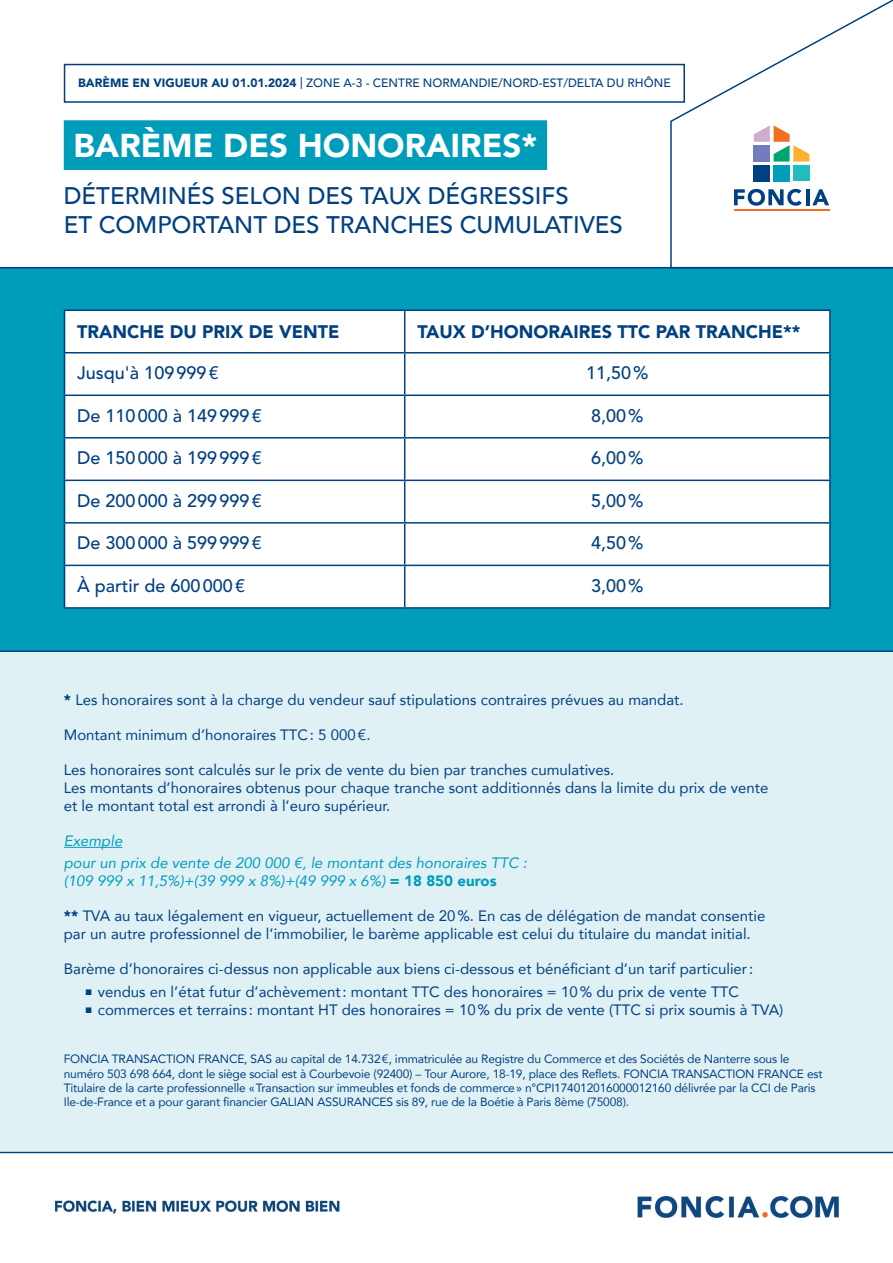
<style>
.page{position:relative;width:893px;height:1263px;background:#fff}
.page>*{position:absolute;margin:0;border:0;box-sizing:border-box;transform-origin:0 0}
.t1{font:900 33px "Avenir";color:#fff}
.t2{font:500 24px/28.8px "Avenir";color:#014081}
.t3{font:500 18px "Avenir LT Std";color:#014081}
.t4{font:900 18px "Avenir LT Std";color:#014081}
.t5{font:15px/18px "Avenir";color:#014081}
.t6{font:italic 15px/18px "Avenir";color:#009dba}
.t7{font:12px/14.4px "Avenir";letter-spacing:-.015em;color:#014081}
.Signature{font:500 12px "Avenir LT Std";color:#014081}
.s1{font-weight:900}
.s2{font-weight:900;font-style:normal}
.s3{font-family:"Arial";font-weight:900;font-size:12px}
</style>
<div class="page">
<div style="left:0;top:651px;width:893px;height:501px;background:#dff1f5"></div>
<hr style="left:64px;top:847px;width:58px;height:1px;background:#009dba">
<div style="left:0;top:268px;width:893px;height:383px;background:#009dba"></div>
<div style="left:65px;top:311px;width:764px;height:296px;background:#fff"></div>
<hr style="left:64px;top:309px;width:341px;height:2px;background:#014081">
<hr style="left:64px;top:311px;width:1px;height:41px;background:#014081">
<hr style="left:405px;top:309px;width:426px;height:2px;background:#014081">
<hr style="left:404px;top:311px;width:1px;height:41px;background:#014081">
<hr style="left:829px;top:311px;width:2px;height:41px;background:#014081">
<hr style="left:404px;top:353px;width:1px;height:41px;background:#014081">
<hr style="left:64px;top:394px;width:341px;height:2px;background:#014081">
<hr style="left:405px;top:394px;width:426px;height:2px;background:#014081">
<hr style="left:404px;top:396px;width:1px;height:41px;background:#014081">
<hr style="left:64px;top:437px;width:341px;height:2px;background:#014081">
<hr style="left:405px;top:437px;width:426px;height:2px;background:#014081">
<hr style="left:404px;top:439px;width:1px;height:41px;background:#014081">
<hr style="left:64px;top:480px;width:341px;height:1px;background:#014081">
<hr style="left:405px;top:480px;width:426px;height:1px;background:#014081">
<hr style="left:404px;top:481px;width:1px;height:41px;background:#014081">
<hr style="left:64px;top:522px;width:341px;height:2px;background:#014081">
<hr style="left:405px;top:522px;width:426px;height:2px;background:#014081">
<hr style="left:404px;top:524px;width:1px;height:41px;background:#014081">
<hr style="left:64px;top:565px;width:341px;height:1px;background:#014081">
<hr style="left:405px;top:565px;width:426px;height:1px;background:#014081">
<hr style="left:404px;top:566px;width:1px;height:41px;background:#014081">
<hr style="left:64px;top:352px;width:341px;height:1px;background:#014081">
<hr style="left:64px;top:353px;width:1px;height:41px;background:#014081">
<hr style="left:405px;top:352px;width:426px;height:1px;background:#014081">
<hr style="left:829px;top:353px;width:2px;height:41px;background:#014081">
<hr style="left:64px;top:396px;width:1px;height:41px;background:#014081">
<hr style="left:829px;top:396px;width:2px;height:41px;background:#014081">
<hr style="left:64px;top:439px;width:1px;height:41px;background:#014081">
<hr style="left:829px;top:439px;width:2px;height:41px;background:#014081">
<hr style="left:64px;top:481px;width:1px;height:41px;background:#014081">
<hr style="left:829px;top:481px;width:2px;height:41px;background:#014081">
<hr style="left:64px;top:524px;width:1px;height:41px;background:#014081">
<hr style="left:829px;top:524px;width:2px;height:41px;background:#014081">
<hr style="left:64px;top:566px;width:1px;height:41px;background:#014081">
<hr style="left:829px;top:566px;width:2px;height:41px;background:#014081">
<hr style="left:64px;top:607px;width:341px;height:2px;background:#014081">
<hr style="left:405px;top:607px;width:426px;height:2px;background:#014081">
<img style="left:0;top:1153px;width:893px;height:65px">
<div style="left:64px;top:120px;width:483px;height:50px;background:#009dba"></div>
<div style="left:64px;top:64px;width:621px;height:39px;border:2px solid #014081"></div>
<svg style="left:669px;top:0;width:224px;height:269px"></svg>
<hr style="left:0;top:267px;width:893px;height:1px;background:#014081">
<hr style="left:0;top:650px;width:893px;height:2px;background:#014081">
<hr style="left:0;top:1152px;width:893px;height:1px;background:#014081">
<p class="Signature" style="left:78px;top:76px;width:594px"><span class="s1">BARÈME EN VIGUEUR AU 01.01.2024</span> | ZONE A-3 - CENTRE NORMANDIE/NORD-EST/DELTA DU RHÔNE</p>
<p class="t1" style="left:74px;top:117px;width:465px">BARÈME DES HONORAIRES*</p>
<p class="t2" style="left:64px;top:180px;width:561px">DÉTERMINÉS SELON DES TAUX DÉGRESSIFS<br>ET COMPORTANT DES TRANCHES CUMULATIVES</p>
<p class="t4" style="left:77px;top:321px;width:264px">TRANCHE DU PRIX DE VENTE</p>
<p class="t4" style="left:417px;top:321px;width:384px">TAUX D’HONORAIRES TTC PAR TRANCHE**</p>
<p class="t3" style="left:77px;top:362px;width:143px">Jusqu'à 109999€</p>
<p class="t3" style="left:586px;top:362px;width:64px">11,50%</p>
<p class="t3" style="left:77px;top:405px;width:186px">De 110000 à 149999€</p>
<p class="t3" style="left:591px;top:405px;width:54px">8,00%</p>
<p class="t3" style="left:77px;top:447px;width:186px">De 150000 à 199999€</p>
<p class="t3" style="left:591px;top:447px;width:54px">6,00%</p>
<p class="t3" style="left:77px;top:490px;width:186px">De 200000 à 299999€</p>
<p class="t3" style="left:591px;top:490px;width:54px">5,00%</p>
<p class="t3" style="left:77px;top:533px;width:186px">De 300000 à 599999€</p>
<p class="t3" style="left:591px;top:533px;width:54px">4,50%</p>
<p class="t3" style="left:77px;top:575px;width:169px">À partir de 600000€</p>
<p class="t3" style="left:591px;top:575px;width:54px">3,00%</p>
<p class="t5" style="left:64px;top:690px;width:621px"><span class="s1">*</span> Les honoraires sont à la charge du vendeur sauf stipulations contraires prévues au mandat.</p>
<p class="t5" style="left:64px;top:725px;width:308px">Montant minimum d’honoraires TTC: 5 000€.</p>
<p class="t5" style="left:64px;top:760px;width:706px">Les honoraires sont calculés sur le prix de vente du bien par tranches cumulatives.<br>Les montants d’honoraires obtenus pour chaque tranche sont additionnés dans la limite du prix de vente et le montant total est arrondi à l’euro supérieur.</p>
<p class="t6" style="left:64px;top:832px;width:60px">Exemple</p>
<p class="t6" style="left:64px;top:854px;width:465px">pour un prix de vente de 200 000 €, le montant des honoraires TTC : (109 999 x 11,5%)+(39 999 x 8%)+(49 999 x 6%) <span class="s2">= 18 850 euros</span></p>
<p class="t5" style="left:64px;top:907px;width:703px"><span class="s1">**</span> TVA au taux légalement en vigueur, actuellement de 20%. En cas de délégation de mandat consentie par un autre professionnel de l’immobilier, le barème applicable est celui du titulaire du mandat initial.</p>
<p class="t5" style="left:64px;top:960px;width:691px">Barème d’honoraires ci-dessus non applicable aux biens ci-dessous et bénéficiant d’un tarif particulier:</p>
<p class="t5" style="left:85px;top:982px;width:655px"><span class="s3">■</span> vendus en l’état futur d’achèvement: montant TTC des honoraires = 10% du prix de vente TTC</p>
<p class="t5" style="left:85px;top:1000px;width:700px"><span class="s3">■</span> commerces et terrains : montant HT des honoraires = 10% du prix de vente (TTC si prix soumis à TVA)</p>
<p class="t7" style="left:64px;top:1051px;width:760px">FONCIA TRANSACTION FRANCE, SAS au capital de 14.732€, immatriculée au Registre du Commerce et des Sociétés de Nanterre sous le numéro 503 698 664, dont le siège social est à Courbevoie (92400) – Tour Aurore, 18-19, place des Reflets. FONCIA TRANSACTION FRANCE est Titulaire de la carte professionnelle «Transaction sur immeubles et fonds de commerce» n°CPI174012016000012160 délivrée par la CCI de Paris Ile-de-France et a pour garant financier GALIAN ASSURANCES sis 89, rue de la Boétie à Paris 8ème (75008).</p>
</div>
